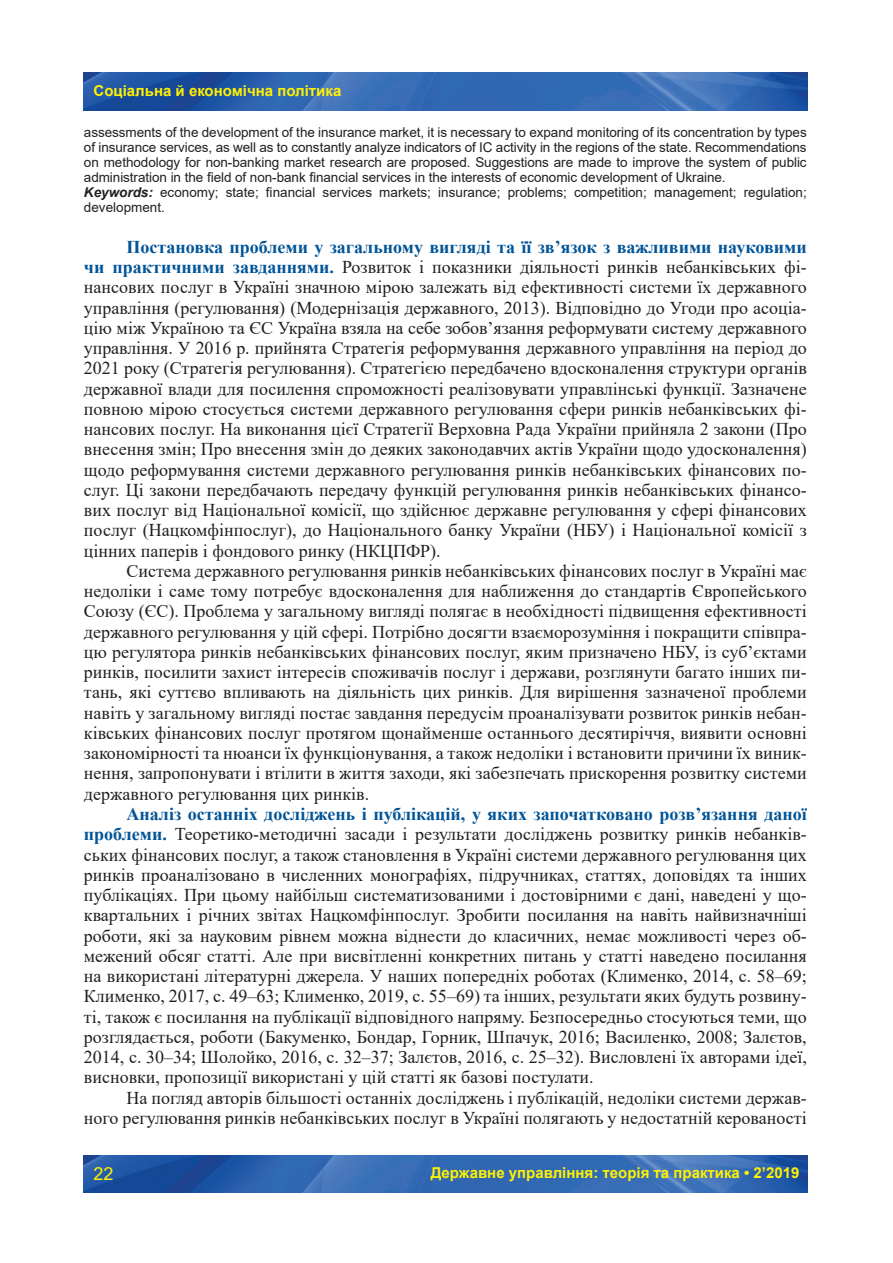
<style>
.page{position:relative;width:893px;height:1263px;background:#fff}
.page>*{position:absolute;margin:0;border:0;box-sizing:border-box;transform-origin:0 0}
.t1{font:18px/20.2px "Times New Roman";color:#231f20;text-align:justify}
.t2{font:18px "Arial";color:#fff101}
.t3{font:700 15px "Arial";color:#fff101}
.t4{font:13.5px/15px "Arial";letter-spacing:-.005em;color:#231f20}
.s1{font-weight:700;font-style:italic}
.s2{font-weight:700;color:#015497}
</style>
<div class="page">
<img style="left:84px;top:1155px;width:724px;height:37px">
<img style="left:84px;top:73px;width:724px;height:37px">
<p class="t3" style="left:94px;top:80px;width:249px">Соціальна й економічна політика</p>
<p class="t4" style="left:84px;top:125px;width:724px">assessments of the development of the insurance market, it is necessary to expand monitoring of its concentration by types of insurance services, as well as to constantly analyze indicators of IC activity in the regions of the state. Recommendations on methodology for non-banking market research are proposed. Suggestions are made to improve the system of public administration in the field of non-bank financial services in the interests of economic development of Ukraine.<br><span class="s1">Keywords:</span> economy; state; financial services markets; insurance; problems; competition; management; regulation; development.</p>
<p class="t1" style="left:84px;top:236px;width:724px;text-indent:43px"><span class="s2">Постановка проблеми у загальному вигляді та її зв’язок з важливими науковими чи практичними завданнями.</span> Розвиток і показники діяльності ринків небанківських фі&shy;нансових послуг в Україні значною мірою залежать від ефективності системи їх державного управління (регулювання) (Модернізація державного, 2013). Відповідно до Угоди про асоціа&shy;цію між Україною та ЄС Україна взяла на себе зобов’язання реформувати систему державного управління. У 2016 р. прийнята Стратегія реформування державного управління на період до 2021 року (Стратегія регулювання). Стратегією передбачено вдосконалення структури органів державної влади для посилення спроможності реалізовувати управлінські функції. Зазначене повною мірою стосується системи державного регулювання сфери ринків небанківських фі&shy;нансових послуг. На виконання цієї Стратегії Верховна Рада України прийняла 2 закони (Про внесення змін; Про внесення змін до деяких законодавчих актів України щодо удосконалення) щодо реформування системи державного регулювання ринків небанківських фінансових по&shy;слуг. Ці закони передбачають передачу функцій регулювання ринків небанківських фінансо&shy;вих послуг від Національної комісії, що здійснює державне регулювання у сфері фінансових послуг (Нацкомфінпослуг), до Національного банку України (НБУ) і Національної комісії з цінних паперів і фондового ринку (НКЦПФР).</p>
<p class="t1" style="left:84px;top:560px;width:724px;text-indent:43px">Система державного регулювання ринків небанківських фінансових послуг в Україні має недоліки і саме тому потребує вдосконалення для наближення до стандартів Європейського Союзу (ЄС). Проблема у загальному вигляді полягає в необхідності підвищення ефективності державного регулювання у цій сфері. Потрібно досягти взаєморозуміння і покращити співпра&shy;цю регулятора ринків небанківських фінансових послуг, яким призначено НБУ, із суб’єктами ринків, посилити захист інтересів споживачів послуг і держави, розглянути багато інших пи&shy;тань, які суттєво впливають на діяльність цих ринків. Для вирішення зазначеної проблеми навіть у загальному вигляді постає завдання передусім проаналізувати розвиток ринків небан&shy;ківських фінансових послуг протягом щонайменше останнього десятиріччя, виявити основні закономірності та нюанси їх функціонування, а також недоліки і встановити причини їх виник&shy;нення, запропонувати і втілити в життя заходи, які забезпечать прискорення розвитку системи державного регулювання цих ринків.</p>
<p class="t1" style="left:84px;top:803px;width:724px;text-indent:43px"><span class="s2">Аналіз останніх досліджень і публікацій, у яких започатковано розв’язання даної проблеми.</span> Теоретико-методичні засади і результати досліджень розвитку ринків небанків&shy;ських фінансових послуг, а також становлення в Україні системи державного регулювання цих ринків проаналізовано в численних монографіях, підручниках, статтях, доповідях та інших публікаціях. При цьому найбільш систематизованими і достовірними є дані, наведені у що&shy;квартальних і річних звітах Нацкомфінпослуг. Зробити посилання на навіть найвизначніші роботи, які за науковим рівнем можна віднести до класичних, немає можливості через об&shy;межений обсяг статті. Але при висвітленні конкретних питань у статті наведено посилання на використані літературні джерела. У наших попередніх роботах (Клименко, 2014, с. 58–69; Клименко, 2017, с. 49–63; Клименко, 2019, с. 55–69) та інших, результати яких будуть розвину&shy;ті, також є посилання на публікації відповідного напряму. Безпосередньо стосуються теми, що розглядається, роботи (Бакуменко, Бондар, Горник, Шпачук, 2016; Василенко, 2008; Залєтов, 2014, с. 30–34; Шолойко, 2016, с. 32–37; Залєтов, 2016, с. 25–32). Висловлені їх авторами ідеї, висновки, пропозиції використані у цій статті як базові постулати.</p>
<p class="t1" style="left:84px;top:1087px;width:724px;text-align:right">На погляд авторів більшості останніх досліджень і публікацій, недоліки системи держав-<br>ного регулювання ринків небанківських послуг в Україні полягають у недостатній керованості</p>
<p class="t2" style="left:94px;top:1161px;width:22px">22</p>
<p class="t3" style="left:431px;top:1162px;width:370px">Державне управління: теорія та практика • 2’2019</p>
</div>
